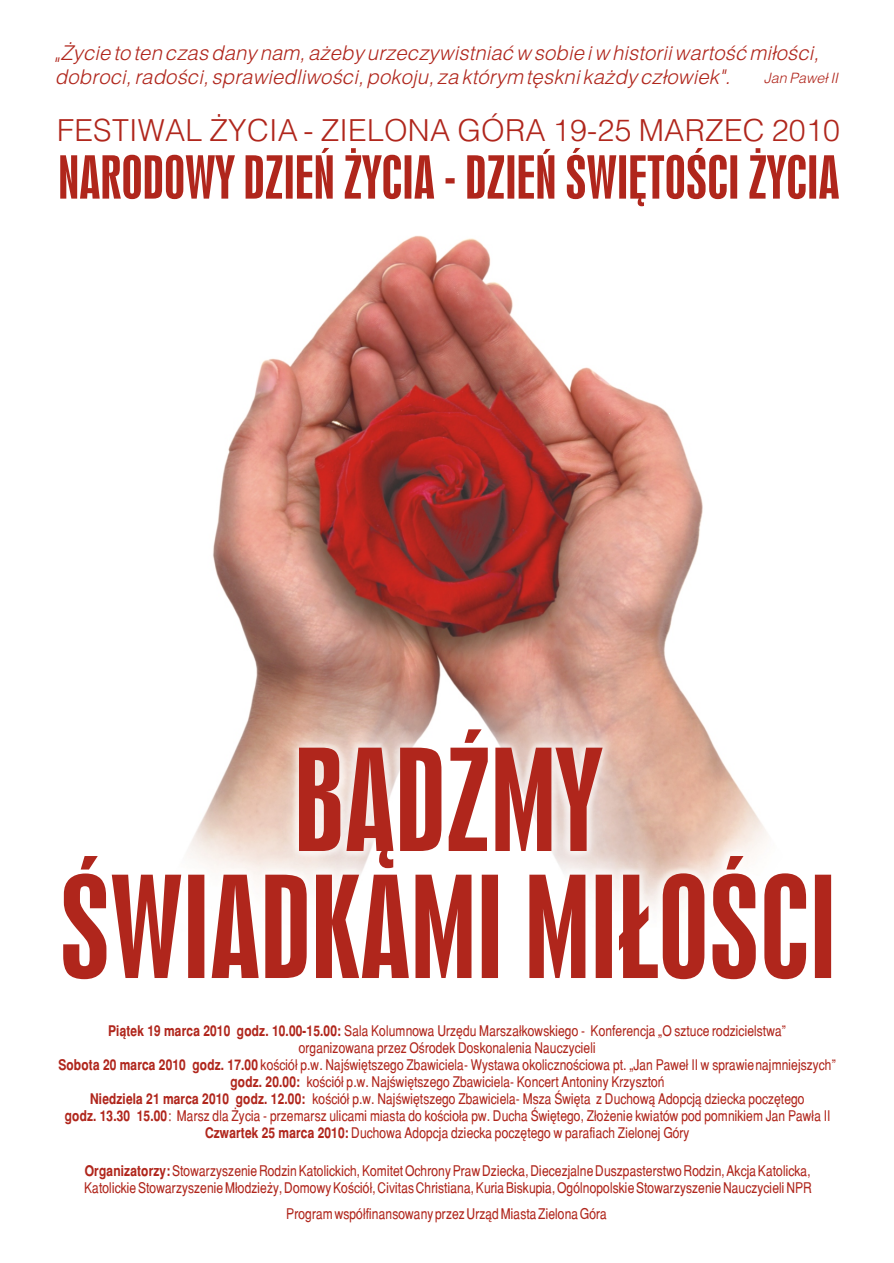
<style>
.page{position:relative;width:894px;height:1263px;background:#fff}
.page>*{position:absolute;margin:0;border:0;box-sizing:border-box;transform-origin:0 0}
.t1{font:300 30.3px "Switzerland";letter-spacing:.01em;color:#b0261c}
.t2{font:italic 300 20.4px "Switzerland";letter-spacing:.005em;color:#b0261c}
.t3{font:14.7px/17px "Switzerland Narrow";letter-spacing:.005em;color:#b0261c;text-align:center}
.t4{font:italic 300 14.25px "Switzerland";color:#b0261c}
.s1{font-weight:700}
</style>
<div class="page">
<img style="left:81px;top:147px;width:751px;height:833px">
<svg style="left:60px;top:148px;width:779px;height:58px"></svg>
<svg style="left:63px;top:729px;width:768px;height:250px"></svg>
<h2 class="t2" style="left:60px;top:44px;width:760px">¯ycie to ten czas dany nam, a¿eby urzeczywistniaæ w sobie i w historii wartoœæ mi³oœci,</h2>
<h2 class="t2" style="left:52px;top:56px;width:7px">"</h2>
<h2 class="t2" style="left:55px;top:67px;width:677px">dobroci, radoœci, sprawiedliwoœci, pokoju, za którym têskni ka¿dy cz³owiek".</h2>
<p class="t4" style="left:764px;top:72px;width:76px">Jan Pawe³ II</p>
<h1 class="t1" style="left:57px;top:117px;width:784px">FESTIWAL ¯YCIA - ZIELONA GÓRA 19-25 MARZEC 2010</h1>
<p class="t3" style="left:58px;top:1024px;width:779px"><span class="s1">Pi¹tek 19 marca 2010 godz. 10.00-15.00:</span> Sala Kolumnowa Urzêdu Marsza³kowskiego - Konferencja „O sztuce rodzicielstwa”<br>organizowana przez Oœrodek Doskonalenia Nauczycieli<br><span class="s1">Sobota 20 marca 2010 godz. 17.00</span> koœció³ p.w. Najœwiêtszego Zbawiciela- Wystawa okolicznoœciowa pt. „Jan Pawe³ II w sprawie najmniejszych” <span class="s1">godz. 20.00:</span> koœció³ p.w. Najœwiêtszego Zbawiciela- Koncert Antoniny Krzysztoñ<br><span class="s1">Niedziela 21 marca 2010 godz. 12.00:</span> koœció³ p.w. Najœwiêtszego Zbawiciela- Msza Œwiêta z Duchow¹ Adopcj¹ dziecka poczêtego<br><span class="s1">godz. 13.30 15.00</span>: Marsz dla ¯ycia - przemarsz ulicami miasta do koœcio³a pw. Ducha Œwiêtego, Z³o¿enie kwiatów pod pomnikiem Jan Paw³a II <span class="s1">Czwartek 25 marca 2010:</span> Duchowa Adopcja dziecka poczêtego w parafiach Zielonej Góry</p>
<p class="t3" style="left:84px;top:1163px;width:729px;text-align:left"><span class="s1">Organizatorzy:</span> Stowarzyszenie Rodzin Katolickich, Komitet Ochrony Praw Dziecka, Diecezjalne Duszpasterstwo Rodzin, Akcja Katolicka,<br>Katolickie Stowarzyszenie M³odzie¿y, Domowy Koœció³, Civitas Christiana, Kuria Biskupia, Ogólnopolskie Stowarzyszenie Nauczycieli NPR</p>
<p class="t3" style="left:286px;top:1207px;width:322px">Programwspó³finansowanyprzezUrz¹dMiastaZielonaGóra</p>
</div>
